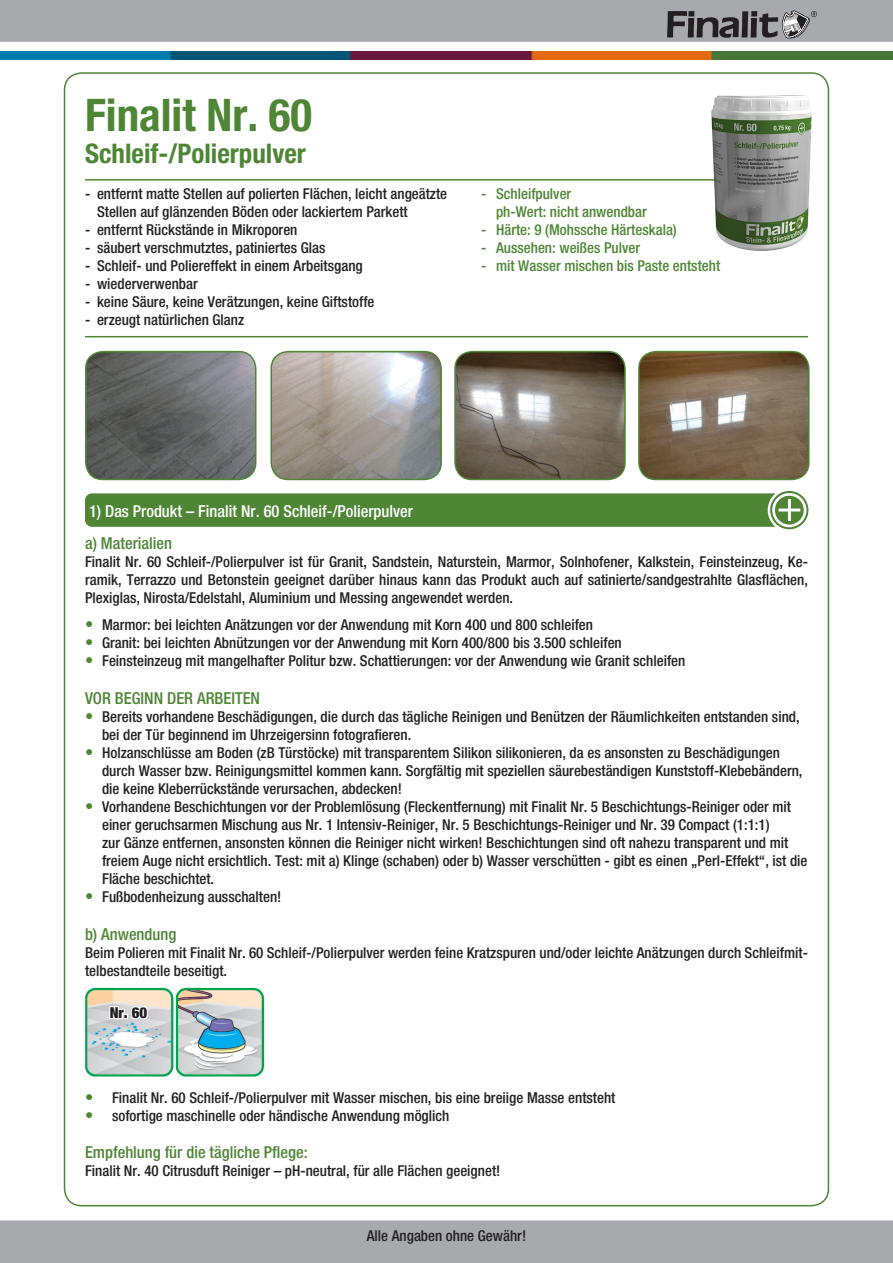
<style>
.page{position:relative;width:893px;height:1263px;background:#fff}
.page>*{position:absolute;margin:0;border:0;box-sizing:border-box;transform-origin:0 0}
.Fliesstext_1{font:700 condensed 45px "Helvetica Neue";color:#4e8635}
.Fliesstext_1-2{font:700 condensed 27px "Helvetica Neue";color:#4e8635}
.Fliesstext_1-3{font:500 condensed 16.5px "Helvetica Neue";color:#4e8635}
.t1{font:500 condensed 16.5px "Helvetica Neue";color:#fff}
.Fliesstext_1-4{font:500 condensed 15px/18px "Helvetica Neue";color:#231f20}
.Fliesstext_1-5{font:500 condensed 15px "Helvetica Neue";color:#4e8635}
.t2{font:900 condensed 15px "Helvetica Neue";color:#231f20}
.s1{font-size:16.5px;color:#4e8635}
</style>
<div class="page">
<img style="left:0;top:51px;width:893px;height:9px">
<div style="left:0;top:1220px;width:893px;height:43px;background:#a8a9ad"></div>
<svg style="left:0;top:0;width:893px;height:42px;background:#a2a3a7"></svg>
<svg style="left:770px;top:491px;width:38px;height:38px"></svg>
<svg style="left:85px;top:493px;width:721px;height:34px;background:#548a3c"></svg>
<img style="left:85px;top:987px;width:180px;height:89px">
<svg style="left:108px;top:995px;width:41px;height:36px"></svg>
<hr style="left:85px;top:179px;width:723px;height:2px;background:#4e8635">
<hr style="left:85px;top:336px;width:723px;height:1px;background:#4e8635">
<img style="left:86px;top:352px;width:170px;height:127px">
<div style="left:85px;top:351px;width:171px;height:129px;border:2px solid #4e8635;border-radius:17px"></div>
<img style="left:273px;top:352px;width:168px;height:127px">
<div style="left:270px;top:351px;width:172px;height:129px;border:2px solid #4e8635;border-radius:17px"></div>
<img style="left:455px;top:352px;width:170px;height:127px">
<div style="left:454px;top:351px;width:172px;height:129px;border:2px solid #4e8635;border-radius:17px"></div>
<img style="left:639px;top:352px;width:170px;height:127px">
<div style="left:638px;top:351px;width:172px;height:129px;border:2px solid #4e8635;border-radius:17px"></div>
<img style="left:711px;top:96px;width:100px;height:155px">
<p class="Fliesstext_1" style="left:85px;top:87px;width:229px">Finalit Nr. 60</p>
<p class="Fliesstext_1-2" style="left:85px;top:137px;width:222px">Schleif-/Polierpulver</p>
<p class="Fliesstext_1-4" style="left:85px;top:184px;width:364px">- entfernt matte Stellen auf polierten Flächen, leicht angeätzte</p>
<p class="Fliesstext_1-5" style="left:481px;top:185px;width:92px">- Schleifpulver</p>
<p class="Fliesstext_1-4" style="left:97px;top:202px;width:312px">Stellen auf glänzenden Böden oder lackiertem Parkett</p>
<p class="Fliesstext_1-5" style="left:496px;top:203px;width:152px">ph-Wert: nicht anwendbar</p>
<p class="Fliesstext_1-4" style="left:85px;top:220px;width:214px">- entfernt Rückstände in Mikroporen</p>
<p class="Fliesstext_1-5" style="left:481px;top:221px;width:197px">- Härte: 9 (Mohssche Härteskala)</p>
<p class="Fliesstext_1-4" style="left:85px;top:238px;width:242px">- säubert verschmutztes, patiniertes Glas</p>
<p class="Fliesstext_1-5" style="left:481px;top:239px;width:161px">- Aussehen: weißes Pulver</p>
<p class="Fliesstext_1-4" style="left:85px;top:256px;width:279px">- Schleif- und Poliereffekt in einem Arbeitsgang</p>
<p class="Fliesstext_1-5" style="left:481px;top:257px;width:241px">- mit Wasser mischen bis Paste entsteht</p>
<p class="Fliesstext_1-4" style="left:85px;top:274px;width:114px">- wiederverwenbar</p>
<p class="Fliesstext_1-4" style="left:85px;top:292px;width:291px">- keine Säure, keine Verätzungen, keine Giftstoffe</p>
<p class="Fliesstext_1-4" style="left:85px;top:310px;width:161px">- erzeugt natürlichen Glanz</p>
<p class="t1" style="left:89px;top:501px;width:325px">1) Das Produkt – Finalit Nr. 60 Schleif-/Polierpulver</p>
<p class="Fliesstext_1-3" style="left:85px;top:533px;width:89px">a) Materialien</p>
<p class="Fliesstext_1-4" style="left:85px;top:552px;width:724px;text-align:justify">Finalit Nr. 60 Schleif-/Polierpulver ist für Granit, Sandstein, Naturstein, Marmor, Solnhofener, Kalkstein, Feinsteinzeug, Ke&shy;ramik, Terrazzo und Betonstein geeignet darüber hinaus kann das Produkt auch auf satinierte/sandgestrahlte Glasflächen, Plexiglas, Nirosta/Edelstahl, Aluminium und Messing angewendet werden.</p>
<p class="Fliesstext_1-4" style="left:85px;top:615px;width:509px"><span class="s1">•</span> Marmor: bei leichten Anätzungen vor der Anwendung mit Korn 400 und 800 schleifen</p>
<p class="Fliesstext_1-4" style="left:85px;top:633px;width:538px"><span class="s1">•</span> Granit: bei leichten Abnützungen vor der Anwendung mit Korn 400/800 bis 3.500 schleifen</p>
<p class="Fliesstext_1-4" style="left:85px;top:651px;width:602px"><span class="s1">•</span> Feinsteinzeug mit mangelhafter Politur bzw. Schattierungen: vor der Anwendung wie Granit schleifen</p>
<p class="Fliesstext_1-3" style="left:85px;top:688px;width:177px">VOR BEGINN DER ARBEITEN</p>
<p class="Fliesstext_1-4" style="left:102px;top:707px;width:699px;text-indent:-17px"><span class="s1">•</span> Bereits vorhandene Beschädigungen, die durch das tägliche Reinigen und Benützen der Räumlichkeiten entstanden sind, bei der Tür beginnend im Uhrzeigersinn fotografieren.</p>
<p class="Fliesstext_1-4" style="left:102px;top:743px;width:702px;text-indent:-17px"><span class="s1">•</span> Holzanschlüsse am Boden (zB Türstöcke) mit transparentem Silikon silikonieren, da es ansonsten zu Beschädigungen durch Wasser bzw. Reinigungsmittel kommen kann. Sorgfältig mit speziellen säurebeständigen Kunststoff-Klebebändern, die keine Kleberrückstände verursachen, abdecken!</p>
<p class="Fliesstext_1-4" style="left:102px;top:797px;width:707px;text-indent:-17px"><span class="s1">•</span> Vorhandene Beschichtungen vor der Problemlösung (Fleckentfernung) mit Finalit Nr. 5 Beschichtungs-Reiniger oder mit einer geruchsarmen Mischung aus Nr. 1 Intensiv-Reiniger, Nr. 5 Beschichtungs-Reiniger und Nr. 39 Compact (1:1:1)<br>zur Gänze entfernen, ansonsten können die Reiniger nicht wirken! Beschichtungen sind oft nahezu transparent und mit freiem Auge nicht ersichtlich. Test: mit a) Klinge (schaben) oder b) Wasser verschütten - gibt es einen „Perl-Effekt“, ist die Fläche beschichtet.</p>
<p class="Fliesstext_1-4" style="left:85px;top:887px;width:198px"><span class="s1">•</span> Fußbodenheizung ausschalten!</p>
<p class="Fliesstext_1-3" style="left:85px;top:924px;width:93px">b) Anwendung</p>
<p class="Fliesstext_1-4" style="left:85px;top:943px;width:724px">Beim Polieren mit Finalit Nr. 60 Schleif-/Polierpulver werden feine Kratzspuren und/oder leichte Anätzungen durch Schleifmit&shy;telbestandteile beseitigt.</p>
<p class="t2" style="left:110px;top:1003px;width:39px">Nr. 60</p>
<p class="Fliesstext_1-4" style="left:85px;top:1088px;width:532px"><span class="s1">•</span> Finalit Nr. 60 Schleif-/Polierpulver mit Wasser mischen, bis eine breiige Masse entsteht</p>
<p class="Fliesstext_1-4" style="left:85px;top:1106px;width:366px"><span class="s1">•</span> sofortige maschinelle oder händische Anwendung möglich</p>
<p class="Fliesstext_1-3" style="left:85px;top:1142px;width:224px">Empfehlung für die tägliche Pflege:</p>
<p class="Fliesstext_1-4" style="left:85px;top:1162px;width:417px">Finalit Nr. 40 Citrusduft Reiniger – pH-neutral, für alle Flächen geeignet!</p>
<p class="Fliesstext_1-4" style="left:367px;top:1226px;width:161px">Alle Angaben ohne Gewähr!</p>
</div>
